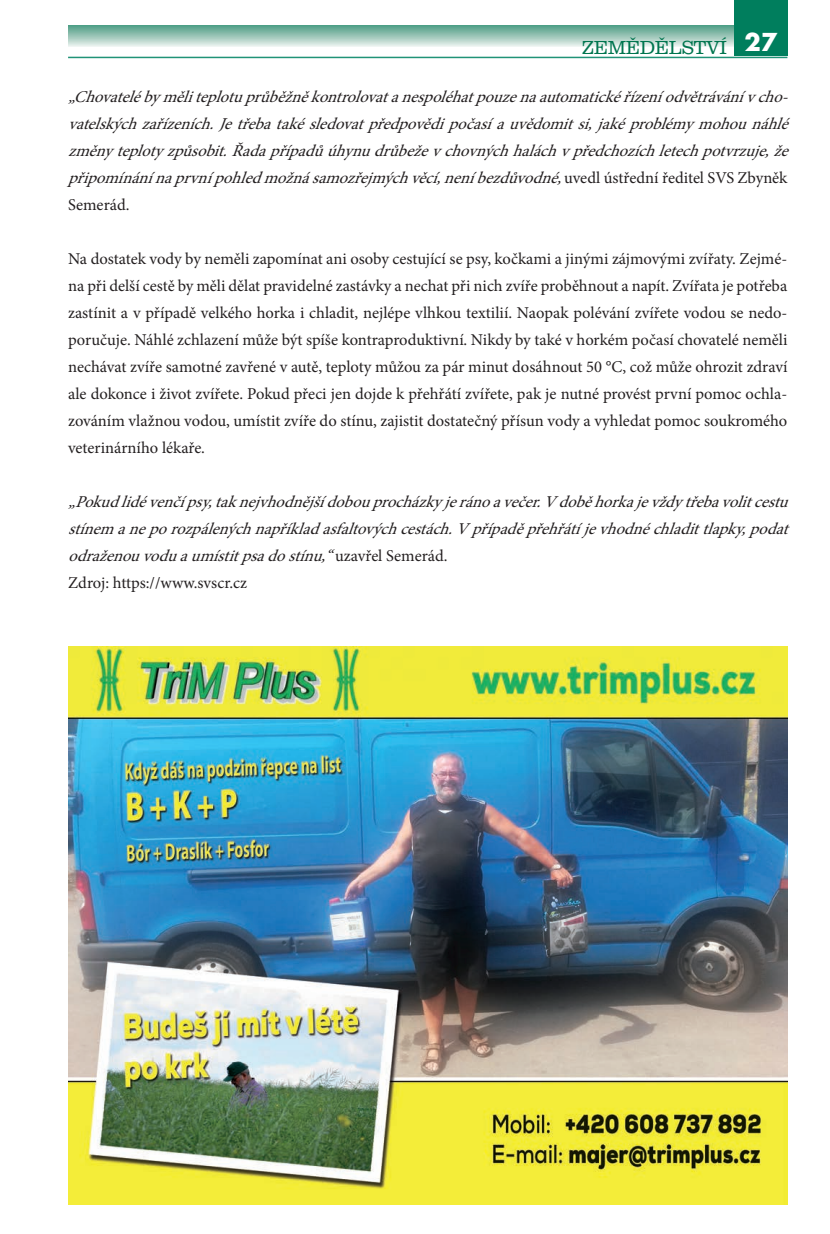
<style>
.page{position:relative;width:830px;height:1234px;background:#fff}
.page>*{position:absolute;margin:0;border:0;box-sizing:border-box;transform-origin:0 0}
.t1{font:300 19.5px "URW Clarendon TCE";letter-spacing:-.02em;color:#00754f}
.t2{font:16.5px/27px "Minion Pro";color:#231f20;text-align:justify}
.t3{font:italic 16.5px/27px "Minion Pro";color:#231f20}
.s1{font-family:"Futura";font-weight:700;font-size:24px;color:#fff}
.s2{font-style:normal}
</style>
<div class="page">
<svg style="left:68px;top:26px;width:665px;height:21px;background:#9fc8bb"></svg>
<hr style="left:68px;top:57px;width:719px;height:1px;background:#209377">
<div style="left:733px;top:0;width:54px;height:55px;background:#007e5d"></div>
<img style="left:68px;top:646px;width:719px;height:557px">
<p class="t1" style="left:581px;top:36px;width:196px">ZEMĚDĚLSTVÍ <span class="s1">27</span></p>
<p class="t3" style="left:68px;top:83px;width:728px">„Chovatelébyměliteplotuprůběžněkontrolovatanespoléhatpouzenaautomatickéřízeníodvětrávánívcho&shy;vatelskýchzařízeních.Jetřebatakésledovatpředpovědipočasíauvědomitsi,jaképroblémymohounáhlé změnyteplotyzpůsobit.Řadapřípadůúhynudrůbeževchovnýchhaláchvpředchozíchletechpotvrzuje,že připomínánínaprvnípohledmožnásamozřejmýchvěcí,neníbezdůvodné,<span class="s2">u v e d l ú s t ř e d n í ř e d i t e l S V S Z b y n ě k Semerád.</span></p>
<p class="t2" style="left:68px;top:245px;width:720px">Na dostatek vody by neměli zapomínat ani osoby cestující se psy, kočkami a jinými zájmovými zvířaty. Zejmé&shy;na při delší cestě by měli dělat pravidelné zastávky a nechat při nich zvíře proběhnout a napít. Zvířata je potřeba zastínit a v případě velkého horka i chladit, nejlépe vlhkou textilií. Naopak polévání zvířete vodou se nedo&shy;poručuje. Náhlé zchlazení může být spíše kontraproduktivní. Nikdy by také v horkém počasí chovatelé neměli nechávat zvíře samotné zavřené v autě, teploty můžou za pár minut dosáhnout 50 °C, což může ohrozit zdraví ale dokonce i život zvířete. Pokud přeci jen dojde k přehřátí zvířete, pak je nutné provést první pomoc ochla&shy;zováním vlažnou vodou, umístit zvíře do stínu, zajistit dostatečný přísun vody a vyhledat pomoc soukromého veterinárního lékaře.</p>
<p class="t3" style="left:68px;top:488px;width:728px">„Pokudlidévenčípsy,taknejvhodnějšídobouprocházkyjeránoavečer.Vdoběhorkajevždytřebavolitcestu stínemaneporozpálenýchnapříkladasfaltovýchcestách.Vpřípaděpřehřátíjevhodnéchladittlapky,podat odraženouvoduaumístitpsadostínu,“<span class="s2">u z a v ř e l S e m e r á d .<br>Zdroj: https://www.svscr.cz</span></p>
</div>
